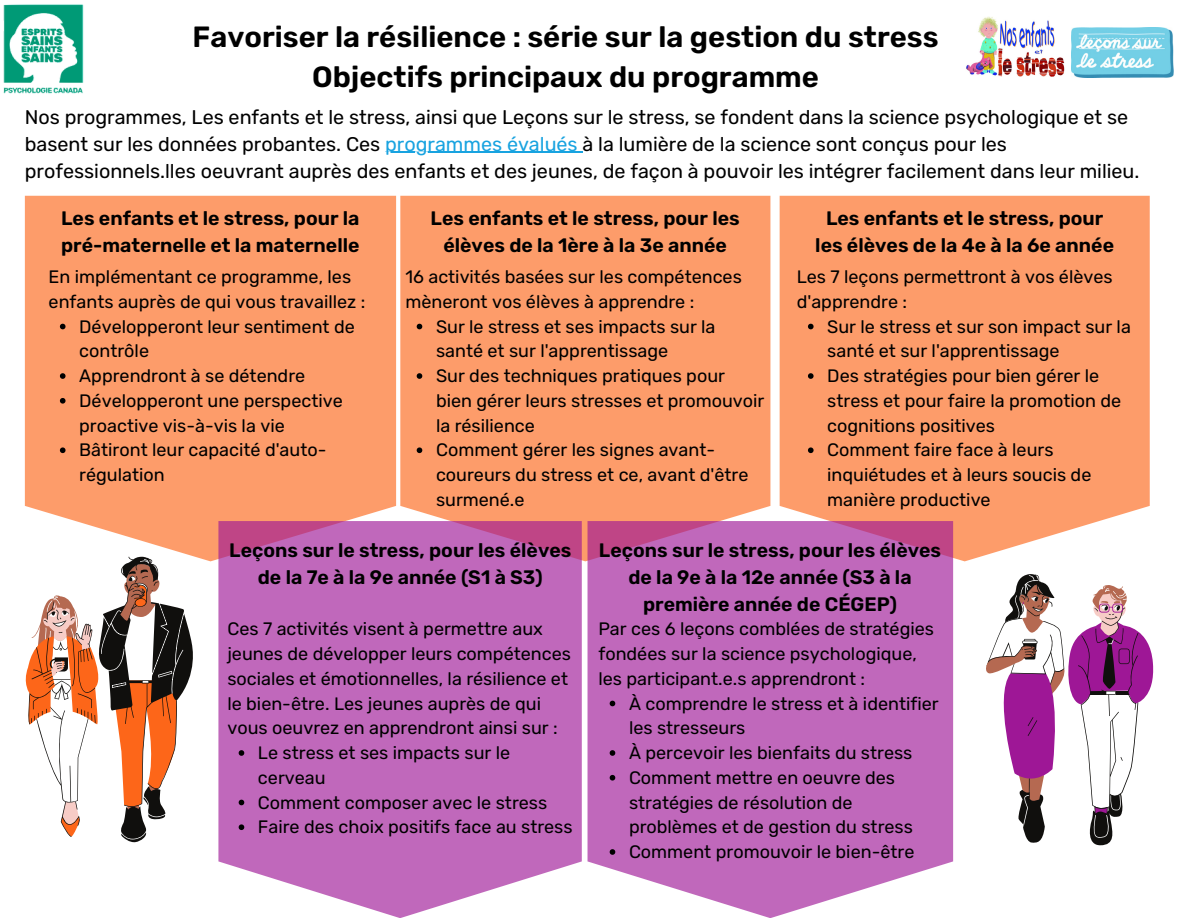
<style>
.page{position:relative;width:1188px;height:918px;background:#fff}
.page>*{position:absolute;margin:0;border:0;box-sizing:border-box;transform-origin:0 0}
.t1{font:600 29.25px/40.5px "Rubik";color:#000;text-align:center}
.t2{font:19.8px/27px "Rubik";color:#000}
.t3{font:600 19.5px/27px "Rubik";color:#000;text-align:center}
.t4{font:18px/24.8px "Rubik";color:#000}
.s1{color:#18a3e0}
</style>
<div class="page">
<img style="left:3px;top:4px;width:81px;height:90px">
<div style="left:780px;top:196px;width:370px;height:365px;background:#fd9c6a"></div>
<div style="left:400px;top:196px;width:370px;height:365px;background:#fd9c6a"></div>
<div style="left:25px;top:196px;width:371px;height:365px;background:#fd9c6a"></div>
<svg style="left:218px;top:521px;width:364px;height:397px;background:#c472be"></svg>
<svg style="left:588px;top:521px;width:365px;height:397px;background:#c471be"></svg>
<svg style="left:60px;top:324px;width:6px;height:5px"></svg>
<svg style="left:60px;top:373px;width:6px;height:6px"></svg>
<svg style="left:60px;top:398px;width:6px;height:6px"></svg>
<svg style="left:60px;top:447px;width:6px;height:6px"></svg>
<svg style="left:417px;top:324px;width:5px;height:5px"></svg>
<svg style="left:417px;top:373px;width:5px;height:6px"></svg>
<svg style="left:417px;top:447px;width:5px;height:6px"></svg>
<svg style="left:808px;top:324px;width:6px;height:5px"></svg>
<svg style="left:808px;top:373px;width:6px;height:6px"></svg>
<svg style="left:808px;top:447px;width:6px;height:6px"></svg>
<svg style="left:239px;top:750px;width:5px;height:6px"></svg>
<svg style="left:239px;top:800px;width:5px;height:5px"></svg>
<svg style="left:239px;top:824px;width:5px;height:6px"></svg>
<svg style="left:610px;top:701px;width:5px;height:5px"></svg>
<svg style="left:610px;top:750px;width:5px;height:6px"></svg>
<svg style="left:610px;top:775px;width:5px;height:6px"></svg>
<svg style="left:610px;top:849px;width:5px;height:6px"></svg>
<svg style="left:25px;top:557px;width:168px;height:285px"></svg>
<svg style="left:986px;top:574px;width:168px;height:271px"></svg>
<hr style="left:385px;top:152px;width:198px;height:1px;background:#18a3e0">
<img style="left:1071px;top:28px;width:103px;height:49px">
<img style="left:966px;top:17px;width:99px;height:60px">
<h1 class="t1" style="left:193px;top:16px;width:748px">Favoriser la résilience : série sur la gestion du stress<br>Objectifs principaux du programme</h1>
<p class="t2" style="left:25px;top:103px;width:1116px">Nos programmes, Les enfants et le stress, ainsi que Leçons sur le stress, se fondent dans la science psychologique et se basent sur les données probantes. Ces <span class="s1">programmes évalués</span> à la lumière de la science sont conçus pour les professionnels.lles oeuvrant auprès des enfants et des jeunes, de façon à pouvoir les intégrer facilement dans leur milieu.</p>
<p class="t3" style="left:61px;top:205px;width:300px;text-align:left">Les enfants et le stress, pour la pré-maternelle et la maternelle</p>
<p class="t3" style="left:431px;top:205px;width:311px">Les enfants et le stress, pour les élèves de la 1ère à la 3e année</p>
<p class="t3" style="left:815px;top:205px;width:300px">Les enfants et le stress, pour les élèves de la 4e à la 6e année</p>
<p class="t4" style="left:49px;top:265px;width:318px">En implémentant ce programme, les enfants auprès de qui vous travaillez :</p>
<p class="t4" style="left:79px;top:314px;width:277px">Développeront leur sentiment de contrôle<br>Apprendront à se détendre<br>Développeront une perspective proactive vis-à-vis la vie<br>Bâtiront leur capacité d'auto&shy;régulation</p>
<p class="t4" style="left:405px;top:265px;width:338px">16 activités basées sur les compétences mèneront vos élèves à apprendre :</p>
<p class="t4" style="left:436px;top:314px;width:330px">Sur le stress et ses impacts sur la santé et sur l'apprentissage<br>Sur des techniques pratiques pour bien gérer leurs stresses et promouvoir la résilience<br>Comment gérer les signes avant&shy;coureurs du stress et ce, avant d'être surmené.e</p>
<p class="t4" style="left:797px;top:265px;width:318px">Les 7 leçons permettront à vos élèves d'apprendre :</p>
<p class="t4" style="left:827px;top:314px;width:305px">Sur le stress et sur son impact sur la santé et sur l'apprentissage<br>Des stratégies pour bien gérer le stress et pour faire la promotion de cognitions positives<br>Comment faire face à leurs inquiétudes et à leurs soucis de manière productive</p>
<p class="t3" style="left:229px;top:537px;width:344px">Leçons sur le stress, pour les élèves de la 7e à la 9e année (S1 à S3)</p>
<p class="t3" style="left:599px;top:537px;width:344px">Leçons sur le stress, pour les élèves de la 9e à la 12e année (S3 à la première année de CÉGEP)</p>
<p class="t4" style="left:227px;top:617px;width:345px">Ces 7 activités visent à permettre aux jeunes de développer leurs compétences sociales et émotionnelles, la résilience et le bien-être. Les jeunes auprès de qui vous oeuvrez en apprendront ainsi sur :</p>
<p class="t4" style="left:258px;top:741px;width:316px">Le stress et ses impacts sur le cerveau<br>Comment composer avec le stress<br>Faire des choix positifs face au stress</p>
<p class="t4" style="left:598px;top:617px;width:337px">Par ces 6 leçons comblées de stratégies fondées sur la science psychologique, les participant.e.s apprendront :</p>
<p class="t4" style="left:629px;top:691px;width:311px">À comprendre le stress et à identifier les stresseurs<br>À percevoir les bienfaits du stress<br>Comment mettre en oeuvre des stratégies de résolution de problèmes et de gestion du stress<br>Comment promouvoir le bien-être</p>
</div>
